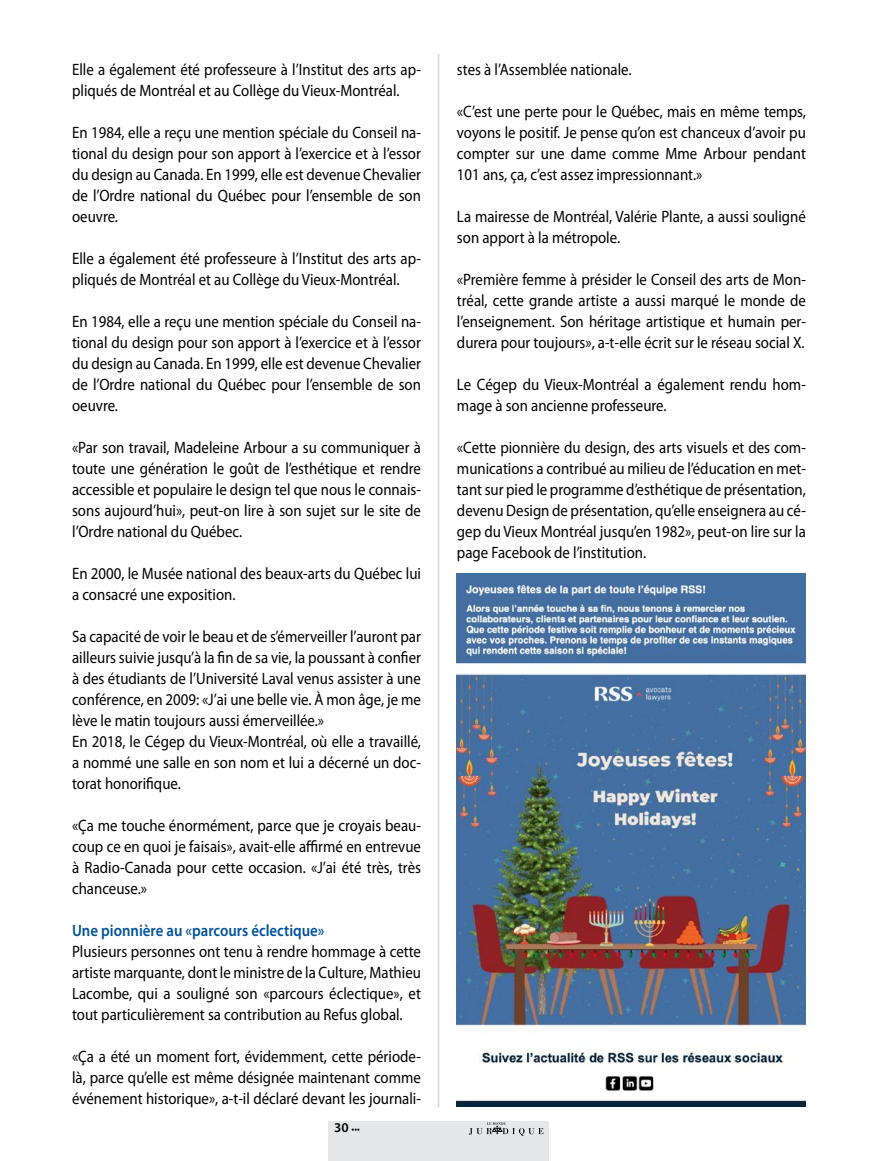
<style>
.page{position:relative;width:878px;height:1161px;background:#fff}
.page>*{position:absolute;margin:0;border:0;box-sizing:border-box;transform-origin:0 0}
.t1{font:16.5px/21px "Myriad Pro";color:#000;text-align:justify;scale:.9 1}
.t2{font:600 16.5px "Myriad Pro";color:#00539b;scale:.9 1}
.t3{font:600 9px "Myriad Pro";color:#000}
.s1{font-size:13.5px}
</style>
<div class="page">
<div style="left:328px;top:1121px;width:221px;height:40px;background:#e6e7e8"></div>
<svg style="left:469px;top:1122px;width:74px;height:14px"></svg>
<hr style="left:438px;top:54px;width:1px;height:1053px;background:#d1d3d4">
<img style="left:457px;top:573px;width:348px;height:534px">
<p class="t1" style="left:72px;top:59px;width:389px">Elle a également été professeure à l’Institut des arts ap&shy;pliqués de Montréal et au Collège du Vieux-Montréal.</p>
<p class="t1" style="left:72px;top:122px;width:389px">En 1984, elle a reçu une mention spéciale du Conseil na&shy;tional du design pour son apport à l’exercice et à l’essor du design au Canada. En 1999, elle est devenue Chevalier de l’Ordre national du Québec pour l’ensemble de son oeuvre.</p>
<p class="t1" style="left:72px;top:248px;width:389px">Elle a également été professeure à l’Institut des arts ap&shy;pliqués de Montréal et au Collège du Vieux-Montréal.</p>
<p class="t1" style="left:72px;top:311px;width:389px">En 1984, elle a reçu une mention spéciale du Conseil na&shy;tional du design pour son apport à l’exercice et à l’essor du design au Canada. En 1999, elle est devenue Chevalier de l’Ordre national du Québec pour l’ensemble de son oeuvre.</p>
<p class="t1" style="left:72px;top:437px;width:389px">«Par son travail, Madeleine Arbour a su communiquer à toute une génération le goût de l’esthétique et rendre accessible et populaire le design tel que nous le connais&shy;sons aujourd’hui», peut-on lire à son sujet sur le site de l’Ordre national du Québec.</p>
<p class="t1" style="left:72px;top:563px;width:389px">En 2000, le Musée national des beaux-arts du Québec lui a consacré une exposition.</p>
<p class="t1" style="left:72px;top:626px;width:389px;text-align:left">Sa capacité de voir le beau et de s’émerveiller l’auront par ailleurs suivie jusqu’à la fin de sa vie, la poussant à confier à des étudiants de l’Université Laval venus assister à une conférence, en 2009: «J’ai une belle vie. À mon âge, je me lève le matin toujours aussi émerveillée.»<br>En 2018, le Cégep du Vieux-Montréal, où elle a travaillé, a nommé une salle en son nom et lui a décerné un doc&shy;torat honorifique.</p>
<p class="t1" style="left:72px;top:815px;width:389px">«Ça me touche énormément, parce que je croyais beau&shy;coup ce en quoi je faisais», avait-elle affirmé en entrevue à Radio-Canada pour cette occasion. «J’ai été très, très chanceuse.»</p>
<p class="t2" style="left:72px;top:920px;width:282px">Une pionnière au «parcours éclectique»</p>
<p class="t1" style="left:72px;top:941px;width:389px">Plusieurs personnes ont tenu à rendre hommage à cette artiste marquante, dont le ministre de la Culture, Mathieu Lacombe, qui a souligné son «parcours éclectique», et tout particulièrement sa contribution au Refus global.</p>
<p class="t1" style="left:72px;top:1046px;width:389px">«Ça a été un moment fort, évidemment, cette période&shy;là, parce qu’elle est même désignée maintenant comme événement historique», a-t-il déclaré devant les journali-</p>
<p class="t3" style="left:334px;top:1124px;width:27px"><span class="s1">30</span> •••</p>
<p class="t1" style="left:457px;top:59px;width:195px">stes à l’Assemblée nationale.</p>
<p class="t1" style="left:457px;top:101px;width:389px">«C’est une perte pour le Québec, mais en même temps, voyons le positif. Je pense qu’on est chanceux d’avoir pu compter sur une dame comme Mme Arbour pendant 101 ans, ça, c’est assez impressionnant.»</p>
<p class="t1" style="left:457px;top:206px;width:389px">La mairesse de Montréal, Valérie Plante, a aussi souligné son apport à la métropole.</p>
<p class="t1" style="left:457px;top:269px;width:389px">«Première femme à présider le Conseil des arts de Mon&shy;tréal, cette grande artiste a aussi marqué le monde de l’enseignement. Son héritage artistique et humain per&shy;durera pour toujours», a-t-elle écrit sur le réseau social X.</p>
<p class="t1" style="left:457px;top:374px;width:389px">Le Cégep du Vieux-Montréal a également rendu hom&shy;mage à son ancienne professeure.</p>
<p class="t1" style="left:457px;top:437px;width:389px">«Cette pionnière du design, des arts visuels et des com&shy;munications a contribué au milieu de l’éducation en met&shy;tant sur pied le programme d’esthétique de présentation, devenu Design de présentation, qu’elle enseignera au cé&shy;gep du Vieux Montréal jusqu’en 1982», peut-on lire sur la page Facebook de l’institution.</p>
</div>
